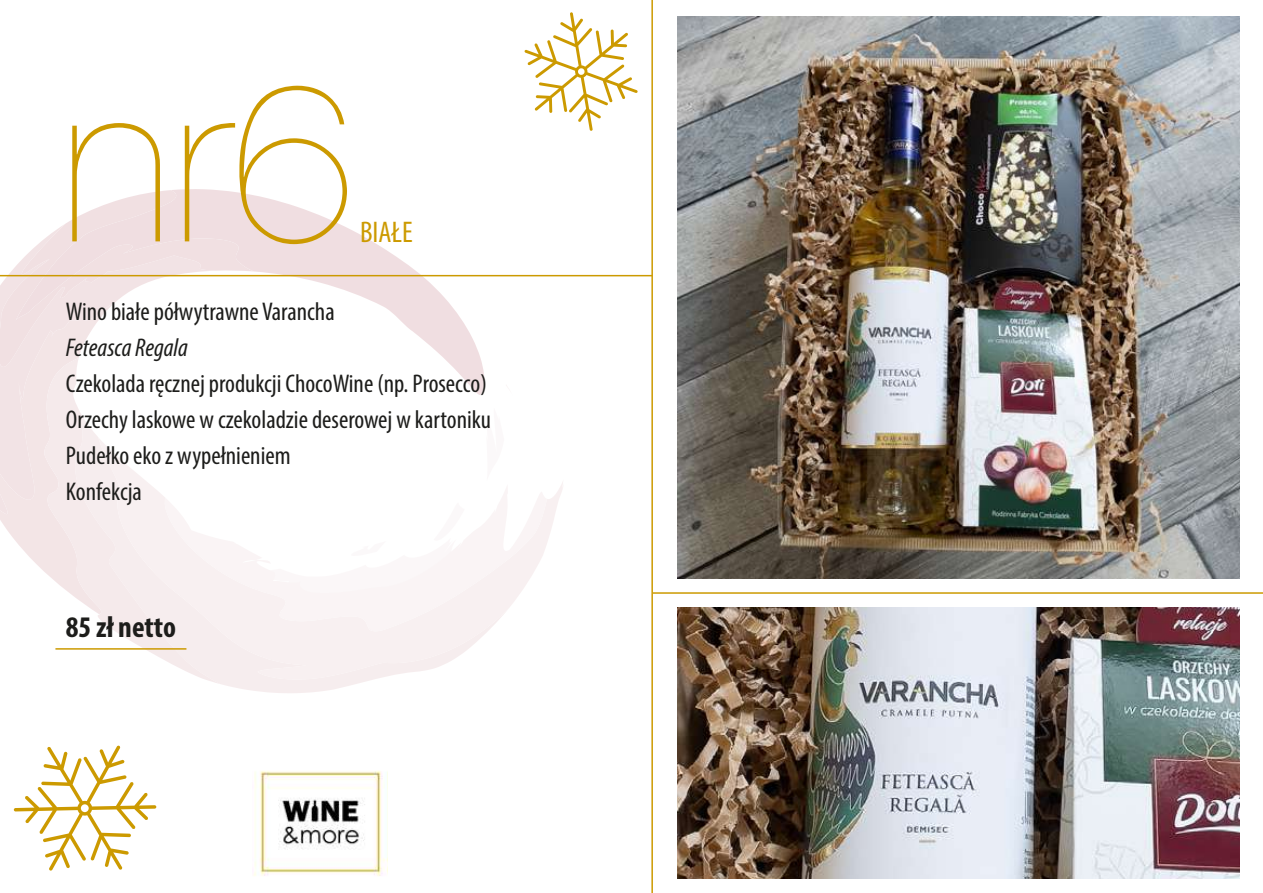
<style>
.page{position:relative;width:1263px;height:893px;background:#fff}
.page>*{position:absolute;margin:0;border:0;box-sizing:border-box;transform-origin:0 0}
.t1{font:300 225px "Aovel Sans";color:#cc9a00}
.t2{font:700 condensed 30px "Myriad Pro";color:#1d1d1b}
.t3{font:condensed 30px "Myriad Pro";color:#cc9a00}
.t4{font:condensed 25.65px/36px "Myriad Pro";color:#1d1d1b}
.t5{font:italic condensed 25.65px "Myriad Pro";color:#1d1d1b}
</style>
<div class="page">
<svg style="left:176px;top:189px;width:309px;height:206px"></svg>
<svg style="left:0;top:190px;width:254px;height:380px"></svg>
<svg style="left:220px;top:416px;width:150px;height:277px"></svg>
<svg style="left:43px;top:358px;width:177px;height:326px"></svg>
<svg style="left:98px;top:437px;width:465px;height:243px"></svg>
<svg style="left:164px;top:484px;width:383px;height:147px"></svg>
<img style="left:254px;top:770px;width:134px;height:106px">
<img style="left:677px;top:17px;width:562px;height:562px">
<img style="left:677px;top:608px;width:562px;height:271px">
<hr style="left:651px;top:0;width:2px;height:893px;background:#cc9a00">
<hr style="left:653px;top:592px;width:610px;height:2px;background:#cc9a00">
<svg style="left:14px;top:745px;width:142px;height:126px"></svg>
<svg style="left:524px;top:12px;width:114px;height:119px"></svg>
<hr style="left:0;top:275px;width:652px;height:1px;background:#cc9a00">
<hr style="left:55px;top:648px;width:131px;height:2px;background:#cc9a00">
<h1 class="t1" style="left:60px;top:32px;width:297px">nr6</h1>
<p class="t3" style="left:360px;top:213px;width:54px">BIAŁE</p>
<p class="t4" style="left:66px;top:293px;width:270px">Wino białe półwytrawne Varancha</p>
<p class="t5" style="left:66px;top:332px;width:124px">Feteasca Regala</p>
<p class="t4" style="left:66px;top:365px;width:427px">Czekolada ręcznej produkcji ChocoWine (np. Prosecco)<br>Orzechy laskowe w czekoladzie deserowej w kartoniku Pudełko eko z wypełnieniem<br>Konfekcja</p>
<p class="t2" style="left:66px;top:608px;width:112px">85 zł netto</p>
</div>
